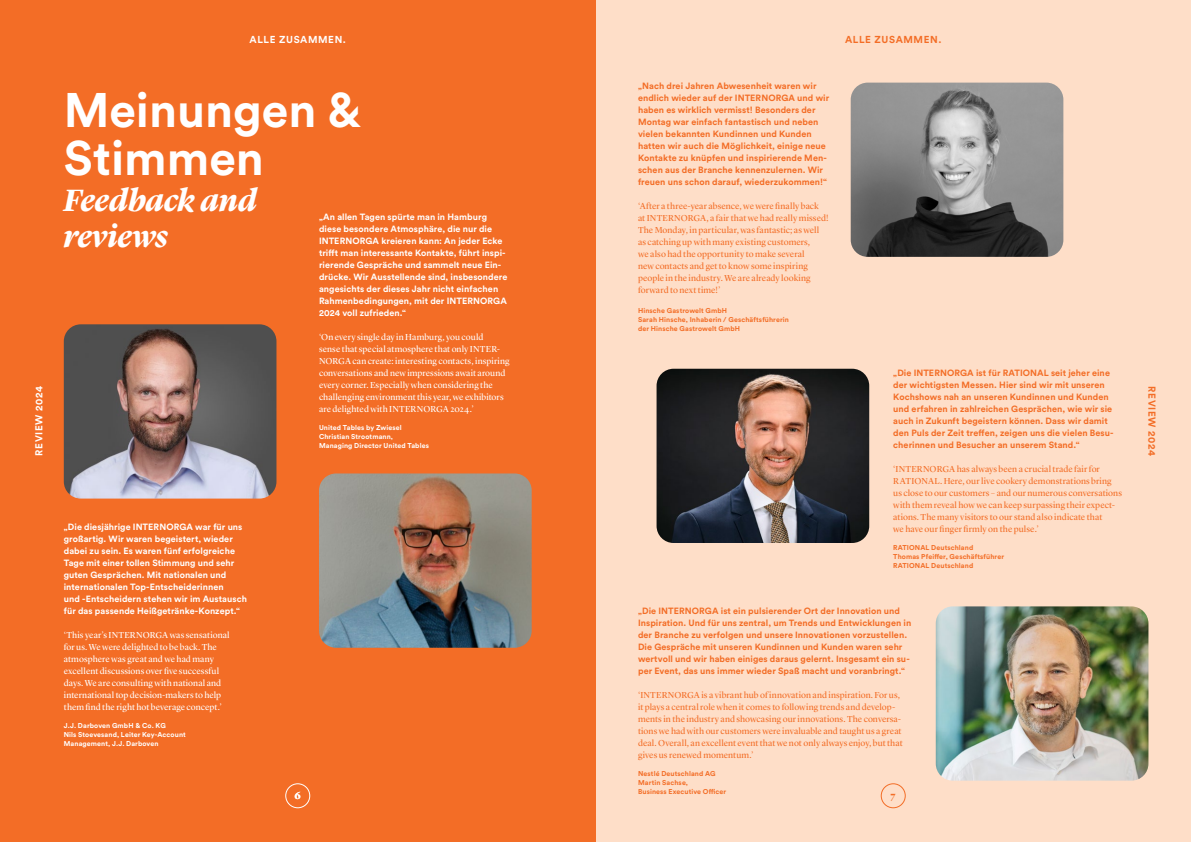
<style>
.page{position:relative;width:1191px;height:842px;background:#fedec8}
.page>*{position:absolute;margin:0;border:0;box-sizing:border-box;transform-origin:0 0}
.t1{font:700 48px/48px "Circular Std";color:#fff}
.t2{font:italic 700 32px/36px "Lyon Display";letter-spacing:-.01em;color:#fff}
.t3{font:700 10px "Circular Std";letter-spacing:.06em;color:#f36d26}
.t4{font:700 10px "Circular Std";letter-spacing:.06em;color:#fff}
.t5{font:700 10px "Lyon Display";color:#fff}
.t6{font:700 10px "Lyon Display";color:#f36d26}
.t7{font:700 9px/12px "Circular Std";letter-spacing:.005em;color:#f36d26}
.t8{font:9px/12px "Lyon Display";letter-spacing:.01em;color:#f36d26}
.t9{font:700 9px/12px "Circular Std";letter-spacing:.005em;color:#fff}
.t10{font:9px/12px "Lyon Display";letter-spacing:.01em;color:#fff}
.t11{font:700 7px/9px "Circular Std";letter-spacing:.015em;color:#f36d26}
.t12{font:700 7px/9px "Circular Std";letter-spacing:.015em;color:#fff}
</style>
<div class="page">
<div style="left:881px;top:783px;width:24px;height:25px;border:1px solid #f36d26;border-radius:50%"></div>
<div style="left:0;top:0;width:595px;height:842px;background:#f36d26"></div>
<div style="left:285px;top:783px;width:25px;height:25px;border:1px solid #fff;border-radius:50%"></div>
<img style="left:64px;top:324px;width:212px;height:175px">
<img style="left:319px;top:473px;width:212px;height:175px">
<img style="left:656px;top:369px;width:213px;height:174px">
<img style="left:935px;top:606px;width:213px;height:175px">
<img style="left:850px;top:83px;width:213px;height:174px">
<p class="t4" style="left:33px;top:455px;width:71px;rotate:-90deg">REVIEW 2024</p>
<p class="t4" style="left:249px;top:33px;width:98px">ALLE ZUSAMMEN.</p>
<h1 class="t1" style="left:64px;top:85px;width:298px">Meinungen &amp;<br>Stimmen</h1>
<h2 class="t2" style="left:64px;top:179px;width:195px">Feedback and reviews</h2>
<p class="t9" style="left:319px;top:210px;width:190px">„An allen Tagen spürte man in Hamburg diese besondere Atmosphäre, die nur die INTERNORGA kreieren kann: An jeder Ecke trifft man interessante Kontakte, führt inspi&shy;rierende Gespräche und sammelt neue Ein&shy;drücke. Wir Ausstellende sind, insbesondere angesichts der dieses Jahr nicht einfachen Rahmenbedingungen, mit der INTERNORGA 2024 voll zufrieden.“</p>
<p class="t10" style="left:319px;top:330px;width:192px">‘On every single day in Hamburg, you could<br>sense that special atmosphere that only INTER-NORGA can create: interesting contacts, inspiring conversations and new impressions await around every corner. Especially when considering the challenging environment this year, we exhibitors are delighted with INTERNORGA 2024.’</p>
<p class="t12" style="left:319px;top:422px;width:111px">United Tables by Zwiesel<br>Christian Strootmann,<br>Managing Director United Tables</p>
<p class="t9" style="left:64px;top:520px;width:185px">„Die diesjährige INTERNORGA war für uns großartig. Wir waren begeistert, wieder dabei zu sein. Es waren fünf erfolgreiche Tage mit einer tollen Stimmung und sehr guten Gesprächen. Mit nationalen und internationalen Top-Entscheiderinnen<br>und -Entscheidern stehen wir im Austausch für das passende Heißgetränke-Konzept.“</p>
<p class="t10" style="left:64px;top:628px;width:167px">‘This year’s INTERNORGA was sensational for us. We were delighted to be back. The atmosphere was great and we had many excellent discussions over five successful days. We are consulting with national and international top decision-makers to help them find the right hot beverage concept.’</p>
<p class="t12" style="left:64px;top:721px;width:123px">J.J. Darboven GmbH &amp; Co. KG<br>Nils Stoevesand, Leiter Key-Account<br>Management, J.J. Darboven</p>
<p class="t5" style="left:294px;top:788px;width:8px">6</p>
<p class="t7" style="left:638px;top:79px;width:193px">„Nach drei Jahren Abwesenheit waren wir endlich wieder auf der INTERNORGA und wir haben es wirklich vermisst! Besonders der Montag war einfach fantastisch und neben vielen bekannten Kundinnen und Kunden hatten wir auch die Möglichkeit, einige neue Kontakte zu knüpfen und inspirierende Men&shy;schen aus der Branche kennenzulernen. Wir freuen uns schon darauf, wiederzukommen!“</p>
<p class="t8" style="left:638px;top:199px;width:192px">‘After a three-year absence, we were finally back<br>at INTERNORGA, a fair that we had really missed!<br>The Monday, in particular, was fantastic; as well as catching up with many existing customers,<br>we also had the opportunity to make several<br>new contacts and get to know some inspiring people in the industry. We are already looking forward to next time!’</p>
<p class="t11" style="left:638px;top:305px;width:152px">Hinsche Gastrowelt GmbH<br>Sarah Hinsche, Inhaberin / Geschäftsführerin der Hinsche Gastrowelt GmbH</p>
<p class="t3" style="left:845px;top:33px;width:98px">ALLE ZUSAMMEN.</p>
<p class="t7" style="left:893px;top:367px;width:222px">„Die INTERNORGA ist für RATIONAL seit jeher eine der wichtigsten Messen. Hier sind wir mit unseren Kochshows nah an unseren Kundinnen und Kunden und erfahren in zahlreichen Gesprächen, wie wir sie auch in Zukunft begeistern können. Dass wir damit den Puls der Zeit treffen, zeigen uns die vielen Besu&shy;cherinnen und Besucher an unserem Stand.“</p>
<p class="t8" style="left:893px;top:462px;width:230px">‘INTERNORGA has always been a crucial trade fair for RATIONAL. Here, our live cookery demonstrations bring us close to our customers – and our numerous conversations with them reveal how we can keep surpassing their expect&shy;ations. The many visitors to our stand also indicate that<br>we have our finger firmly on the pulse.’</p>
<p class="t11" style="left:893px;top:543px;width:112px">RATIONAL Deutschland<br>Thomas Pfeiffer, Geschäftsführer<br>RATIONAL Deutschland</p>
<p class="t7" style="left:638px;top:605px;width:275px">„Die INTERNORGA ist ein pulsierender Ort der Innovation und Inspiration. Und für uns zentral, um Trends und Entwicklungen in der Branche zu verfolgen und unsere Innovationen vorzustellen.<br>Die Gespräche mit unseren Kundinnen und Kunden waren sehr wertvoll und wir haben einiges daraus gelernt. Insgesamt ein su&shy;per Event, das uns immer wieder Spaß macht und voranbringt.“</p>
<p class="t8" style="left:638px;top:689px;width:266px">‘INTERNORGA is a vibrant hub of innovation and inspiration. For us, it plays a central role when it comes to following trends and develop&shy;ments in the industry and showcasing our innovations. The conversa&shy;tions we had with our customers were invaluable and taught us a great deal. Overall, an excellent event that we not only always enjoy, but that gives us renewed momentum.’</p>
<p class="t11" style="left:638px;top:769px;width:90px">Nestlé Deutschland AG<br>Martin Sachse,<br>Business Executive Officer</p>
<p class="t6" style="left:890px;top:788px;width:7px">7</p>
<p class="t3" style="left:1158px;top:386px;width:71px;rotate:90deg">REVIEW 2024</p>
</div>
